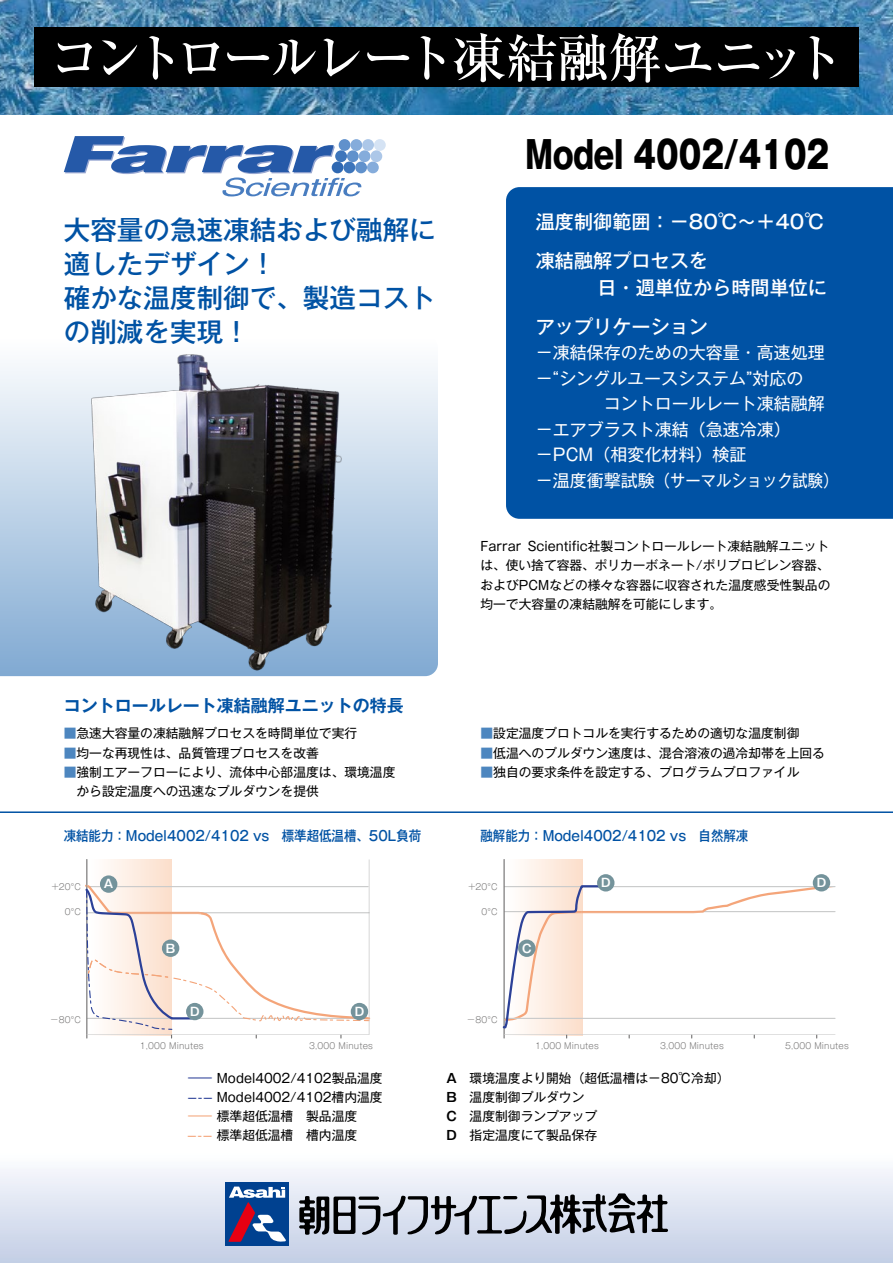
<style>
.page{position:relative;width:893px;height:1263px;background:#fff}
.page>*{position:absolute;margin:0;border:0;box-sizing:border-box;transform-origin:0 0}
.t1{font:500 53.1px "Ryumin Pr 5";letter-spacing:-.13em;color:#fff}
.t2{font:800 37.2px "Gothic MB101 Pr 5";color:#000;scale:.8 1}
.t3{font:500 26.55px/34px "Gothic MB101 Pr 5";color:#0052a4}
.t4{font:500 19.2px/38.2px "Gothic MB101 Pr 5";color:#fff}
.t5{font:16.95px "Gothic MB101 Pr 5";color:#fff}
.t6{font:700 16.95px "Gothic MB101 Pr 5 De";color:#0052a4}
.t7{font:500 13.8px "Gothic MB101 Pr 5";color:#0052a4;scale:.9 1}
.t8{font:12.75px/19.2px "Gothic MB101 Pr 5";color:#000}
.t9{font:700 11.7px "Gothic MB101 Pr 5 De";color:#fff}
.t10{font:300 8.55px "Gothic MB101 Pr 5";letter-spacing:.015em;color:#727171}
.s1{color:#4d86bf}
.s2{color:#2c4198}
.s3{color:#f4a57a}
.s4{font-family:"Gothic MB101 Pr 5 De";font-weight:700}
</style>
<div class="page">
<img style="left:0;top:0;width:893px;height:115px">
<div style="left:34px;top:28px;width:825px;height:59px;background:#000"></div>
<div style="left:504px;top:859px;width:78px;height:176px;background:linear-gradient(to right,#fff,#fcdfcc)"></div>
<hr style="left:504px;top:911px;width:331px;height:1px;background:#c9caca">
<hr style="left:504px;top:886px;width:331px;height:1px;background:#c9caca">
<hr style="left:504px;top:1018px;width:331px;height:1px;background:#c9caca">
<hr style="left:503px;top:859px;width:2px;height:179px;background:#727171">
<svg style="left:504px;top:1034px;width:331px;height:4px"></svg>
<hr style="left:0;top:811px;width:893px;height:2px;background:#0052a4">
<svg style="left:85px;top:859px;width:285px;height:179px"></svg>
<div style="left:100px;top:875px;width:17px;height:18px;background:#74939b;border-radius:50%"></div>
<div style="left:162px;top:939px;width:17px;height:18px;background:#74939b;border-radius:50%"></div>
<div style="left:351px;top:1003px;width:17px;height:17px;background:#74939b;border-radius:50%"></div>
<div style="left:186px;top:1003px;width:17px;height:17px;background:#74939b;border-radius:50%"></div>
<div style="left:813px;top:874px;width:17px;height:17px;background:#74939b;border-radius:50%"></div>
<svg style="left:503px;top:885px;width:331px;height:143px"></svg>
<div style="left:518px;top:939px;width:18px;height:18px;background:#74939b;border-radius:50%"></div>
<div style="left:597px;top:874px;width:17px;height:17px;background:#74939b;border-radius:50%"></div>
<div style="left:362px;top:139px;width:12px;height:12px;background:#acc7e8;border-radius:50%"></div>
<div style="left:374px;top:139px;width:12px;height:12px;background:#d5e3f4;border-radius:50%"></div>
<div style="left:359px;top:150px;width:11px;height:12px;background:#85acdb;border-radius:50%"></div>
<div style="left:370px;top:150px;width:12px;height:12px;background:#acc7e8;border-radius:50%"></div>
<div style="left:355px;top:162px;width:12px;height:11px;background:#6091cc;border-radius:50%"></div>
<div style="left:367px;top:162px;width:12px;height:11px;background:#85acdb;border-radius:50%"></div>
<svg style="left:64px;top:136px;width:298px;height:60px"></svg>
<div style="left:506px;top:187px;width:387px;height:332px;background:#0052a4"></div>
<svg style="left:299px;top:1193px;width:369px;height:42px;background:#9297a0"></svg>
<div style="left:225px;top:1182px;width:64px;height:64px;background:#004190"></div>
<svg style="left:228px;top:1186px;width:58px;height:56px"></svg>
<img style="left:0;top:312px;width:514px;height:365px">
<h1 class="t1" style="left:48px;top:16px;width:799px">コントロールレート凍結融解ユニット</h1>
<h3 class="t3" style="left:64px;top:211px;width:374px">大容量の急速凍結および融解に適したデザイン！<br>確かな温度制御で、製造コストの削減を実現！</h3>
<h2 class="t2" style="left:525px;top:123px;width:382px">Model 4002/4102</h2>
<h3 class="t4" style="left:536px;top:201px;width:289px">温度制御範囲：－80℃～＋40℃凍結融解プロセスを</h3>
<h3 class="t4" style="left:536px;top:267px;width:293px;text-indent:62px">日・週単位から時間単位にアップリケーション</h3>
<h3 class="t5" style="left:536px;top:339px;width:291px">－凍結保存のための大容量・高速処理</h3>
<h3 class="t5" style="left:536px;top:364px;width:269px">－“シングルユースシステム”対応の</h3>
<h3 class="t5" style="left:604px;top:390px;width:223px">コントロールレート凍結融解</h3>
<h3 class="t5" style="left:536px;top:415px;width:257px">－エアブラスト凍結（急速冷凍）</h3>
<h3 class="t5" style="left:536px;top:441px;width:212px">－PCM（相変化材料）検証</h3>
<h3 class="t5" style="left:536px;top:466px;width:304px">－温度衝撃試験（サーマルショック試験）</h3>
<p class="t8" style="left:480px;top:536px;width:351px;text-align:justify">Farrar Scientific社製コントロールレート凍結融解ユニットは、使い捨て容器、ポリカーボネート/ポリプロピレン容器、およびPCMなどの様々な容器に収容された温度感受性製品の均一で大容量の凍結融解を可能にします。</p>
<h3 class="t6" style="left:64px;top:692px;width:342px">コントロールレート凍結融解ユニットの特長</h3>
<p class="t8" style="left:64px;top:723px;width:295px"><span class="s1">■</span>急速大容量の凍結融解プロセスを時間単位で実行</p>
<p class="t8" style="left:64px;top:742px;width:257px"><span class="s1">■</span>均一な再現性は、品質管理プロセスを改善</p>
<p class="t8" style="left:77px;top:761px;width:320px;text-indent:-13px"><span class="s1">■</span>強制エアーフローにより、流体中心部温度は、環境温度から設定温度への迅速なプルダウンを提供</p>
<p class="t8" style="left:480px;top:723px;width:320px"><span class="s1">■</span>設定温度プロトコルを実行するための適切な温度制御</p>
<p class="t8" style="left:480px;top:742px;width:346px"><span class="s1">■</span>低温へのプルダウン速度は、混合溶液の過冷却帯を上回る</p>
<p class="t8" style="left:480px;top:761px;width:320px"><span class="s1">■</span>独自の要求条件を設定する、プログラムプロファイル</p>
<p class="t7" style="left:64px;top:825px;width:399px">凍結能力：Model4002/4102 vs　標準超低温槽、50L負荷</p>
<p class="t7" style="left:480px;top:825px;width:299px">融解能力：Model4002/4102 vs　自然解凍</p>
<p class="t10" style="left:52px;top:880px;width:31px">+20ºC</p>
<p class="t10" style="left:65px;top:905px;width:18px">0ºC</p>
<p class="t9" style="left:104px;top:874px;width:11px">A</p>
<p class="t10" style="left:468px;top:880px;width:31px">+20ºC</p>
<p class="t10" style="left:481px;top:905px;width:18px">0ºC</p>
<p class="t9" style="left:601px;top:873px;width:11px">D</p>
<p class="t9" style="left:817px;top:873px;width:11px">D</p>
<p class="t9" style="left:166px;top:938px;width:11px">B</p>
<p class="t9" style="left:522px;top:939px;width:11px">C</p>
<p class="t10" style="left:50px;top:1012px;width:32px">－80ºC</p>
<p class="t9" style="left:190px;top:1002px;width:11px">D</p>
<p class="t9" style="left:355px;top:1002px;width:11px">D</p>
<p class="t10" style="left:467px;top:1012px;width:32px">－80ºC</p>
<p class="t10" style="left:140px;top:1039px;width:65px">1,000 Minutes</p>
<p class="t10" style="left:309px;top:1039px;width:65px">3,000 Minutes</p>
<p class="t10" style="left:535px;top:1039px;width:65px">1,000 Minutes</p>
<p class="t10" style="left:660px;top:1039px;width:65px">3,000 Minutes</p>
<p class="t10" style="left:785px;top:1039px;width:65px">5,000 Minutes</p>
<p class="t8" style="left:184px;top:1067px;width:200px"><span class="s2">－</span>Model4002/4102製品温度<span class="s2">---</span> Model4002/4102槽内温度<span class="s3">－</span> 標準超低温槽　製品温度<span class="s3">---</span> 標準超低温槽　槽内温度</p>
<p class="t8" style="left:446px;top:1067px;width:284px"><span class="s4">A</span>　環境温度より開始（超低温槽は－80℃冷却）<br><span class="s4">B</span>　温度制御プルダウン<br><span class="s4">C</span>　温度制御ランプアップ<br><span class="s4">D</span>　指定温度にて製品保存</p>
</div>
